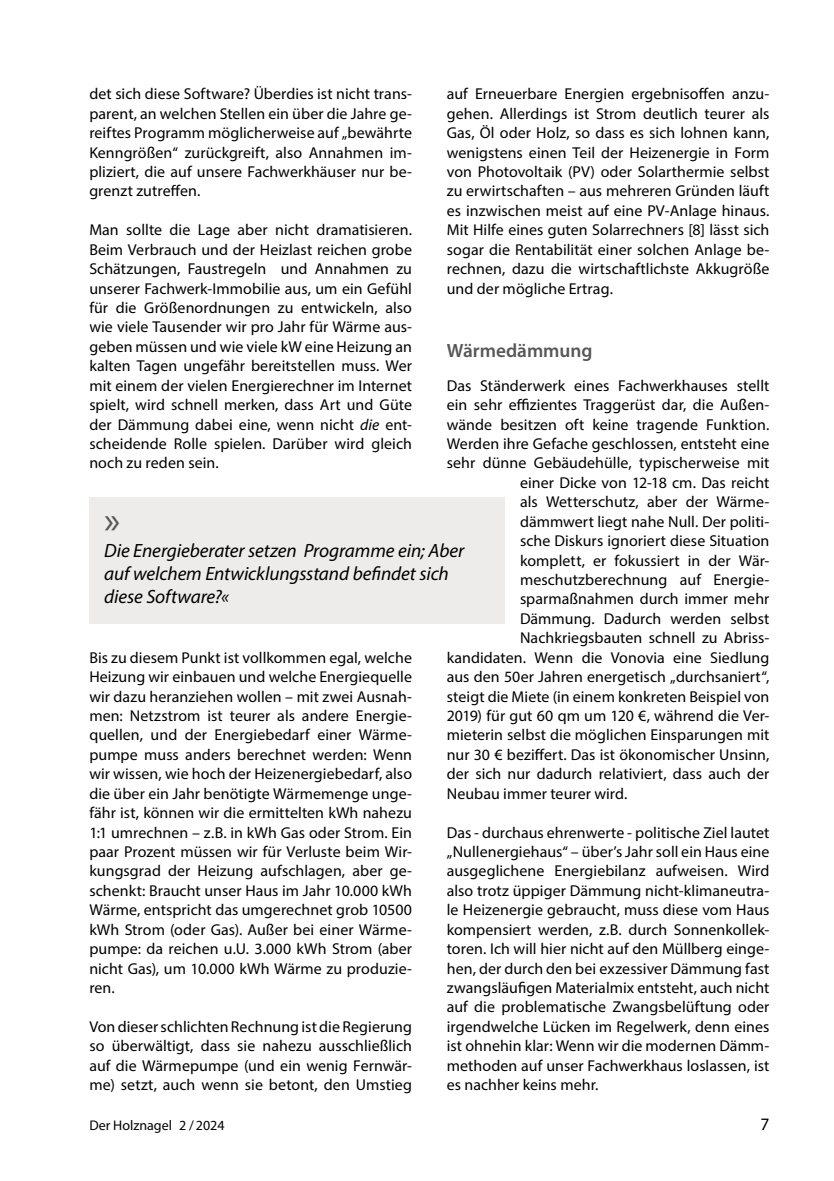
<style>
.page{position:relative;width:834px;height:1181px;background:#fff}
.page>*{position:absolute;margin:0;border:0;box-sizing:border-box;transform-origin:0 0}
.t1{font:38.5px "Myriad Pro";color:#575756}
.t2{font:italic 19.25px/23.1px "Myriad Pro";letter-spacing:-.005em;color:#000}
.t3{font:600 19.25px "Myriad Pro";letter-spacing:-.005em;color:#575756}
.t4{font:17.5px "Myriad Pro";color:#000}
.t5{font:15.75px/19.4px "Myriad Pro";letter-spacing:.005em;color:#000;text-align:justify}
.t6{font:14px "Myriad Pro";color:#000}
.s1{font-style:italic}
</style>
<div class="page">
<div style="left:89px;top:497px;width:416px;height:127px;background:#edeceb"></div>
<p class="t5" style="left:89px;top:84px;width:324px">det sich diese Software? Überdies ist nicht trans&shy;parent, an welchen Stellen ein über die Jahre ge&shy;reiftes Programm möglicherweise auf „bewährte Kenngrößen“ zurückgreift, also Annahmen im&shy;pliziert, die auf unsere Fachwerkhäuser nur be&shy;grenzt zutreffen.</p>
<p class="t5" style="left:89px;top:220px;width:324px">Man sollte die Lage aber nicht dramatisieren.<br>Beim Verbrauch und der Heizlast reichen grobe Schätzungen, Faustregeln und Annahmen zu unserer Fachwerk-Immobilie aus, um ein Gefühl für die Größenordnungen zu entwickeln, also wie viele Tausender wir pro Jahr für Wärme aus&shy;geben müssen und wie viele kW eine Heizung an kalten Tagen ungefähr bereitstellen muss. Wer mit einem der vielen Energierechner im Internet spielt, wird schnell merken, dass Art und Güte der Dämmung dabei eine, wenn nicht <span class="s1">die</span> ent&shy;scheidende Rolle spielen. Darüber wird gleich noch zu reden sein.</p>
<p class="t5" style="left:446px;top:84px;width:324px">auf Erneuerbare Energien ergebnisoffen anzu&shy;gehen. Allerdings ist Strom deutlich teurer als Gas, Öl oder Holz, so dass es sich lohnen kann, wenigstens einen Teil der Heizenergie in Form von Photovoltaik (PV) oder Solarthermie selbst zu erwirtschaften – aus mehreren Gründen läuft es inzwischen meist auf eine PV-Anlage hinaus.<br>Mit Hilfe eines guten Solarrechners [8] lässt sich sogar die Rentabilität einer solchen Anlage be&shy;rechnen, dazu die wirtschaftlichste Akkugröße und der mögliche Ertrag.</p>
<p class="t3" style="left:446px;top:338px;width:147px">Wärmedämmung</p>
<p class="t5" style="left:446px;top:375px;width:324px">Das Ständerwerk eines Fachwerkhauses stellt</p>
<p class="t5" style="left:446px;top:395px;width:324px">ein sehr effizientes Traggerüst dar, die Außen-</p>
<p class="t5" style="left:446px;top:414px;width:324px">wände besitzen oft keine tragende Funktion.</p>
<p class="t5" style="left:446px;top:434px;width:324px">Werden ihre Gefache geschlossen, entsteht eine</p>
<p class="t5" style="left:446px;top:453px;width:324px">sehr dünne Gebäudehülle, typischerweise mit</p>
<p class="t5" style="left:520px;top:472px;width:251px">einer Dicke von 12-18 cm. Das reicht</p>
<p class="t5" style="left:520px;top:492px;width:251px">als Wetterschutz, aber der Wärme-</p>
<p class="t5" style="left:520px;top:511px;width:251px">dämmwert liegt nahe Null. Der politi-</p>
<p class="t5" style="left:520px;top:531px;width:251px">sche Diskurs ignoriert diese Situation</p>
<p class="t5" style="left:520px;top:550px;width:251px">komplett, er fokussiert in der Wär-</p>
<p class="t5" style="left:520px;top:570px;width:251px">meschutzberechnung auf Energie-</p>
<p class="t5" style="left:520px;top:589px;width:251px">sparmaßnahmen durch immer mehr</p>
<p class="t5" style="left:520px;top:608px;width:251px">Dämmung. Dadurch werden selbst</p>
<p class="t5" style="left:520px;top:628px;width:251px">Nachkriegsbauten schnell zu Abriss-</p>
<p class="t5" style="left:446px;top:647px;width:324px">kandidaten. Wenn die Vonovia eine Siedlung</p>
<p class="t5" style="left:446px;top:667px;width:324px">aus den 50er Jahren energetisch „durchsaniert“,</p>
<p class="t5" style="left:446px;top:686px;width:324px">steigt die Miete (in einem konkreten Beispiel von</p>
<p class="t5" style="left:446px;top:706px;width:324px">2019) für gut 60 qm um 120 €, während die Ver-</p>
<p class="t5" style="left:446px;top:725px;width:324px">mieterin selbst die möglichen Einsparungen mit</p>
<p class="t5" style="left:446px;top:744px;width:324px">nur 30 € beziffert. Das ist ökonomischer Unsinn,</p>
<p class="t5" style="left:446px;top:764px;width:324px">der sich nur dadurch relativiert, dass auch der</p>
<p class="t5" style="left:446px;top:783px;width:182px">Neubau immer teurer wird.</p>
<p class="t5" style="left:446px;top:822px;width:324px">Das - durchaus ehrenwerte - politische Ziel lautet „Nullenergiehaus“ – über’s Jahr soll ein Haus eine ausgeglichene Energiebilanz aufweisen. Wird also trotz üppiger Dämmung nicht-klimaneutra&shy;le Heizenergie gebraucht, muss diese vom Haus kompensiert werden, z.B. durch Sonnenkollek&shy;toren. Ich will hier nicht auf den Müllberg einge&shy;hen, der durch den bei exzessiver Dämmung fast zwangsläufigen Materialmix entsteht, auch nicht auf die problematische Zwangsbelüftung oder irgendwelche Lücken im Regelwerk, denn eines ist ohnehin klar: Wenn wir die modernen Dämm&shy;methoden auf unser Fachwerkhaus loslassen, ist es nachher keins mehr.</p>
<h1 class="t1" style="left:104px;top:497px;width:18px">»</h1>
<p class="t2" style="left:104px;top:538px;width:361px">Die Energieberater setzen Programme ein; Aber auf welchem Entwicklungsstand befindet sich diese Software?«</p>
<p class="t5" style="left:89px;top:647px;width:324px">Bis zu diesem Punkt ist vollkommen egal, welche Heizung wir einbauen und welche Energiequelle wir dazu heranziehen wollen – mit zwei Ausnah&shy;men: Netzstrom ist teurer als andere Energie&shy;quellen, und der Energiebedarf einer Wärme&shy;pumpe muss anders berechnet werden: Wenn wir wissen, wie hoch der Heizenergiebedarf, also die über ein Jahr benötigte Wärmemenge unge&shy;fähr ist, können wir die ermittelten kWh nahezu 1:1 umrechnen – z.B. in kWh Gas oder Strom. Ein paar Prozent müssen wir für Verluste beim Wir&shy;kungsgrad der Heizung aufschlagen, aber ge&shy;schenkt: Braucht unser Haus im Jahr 10.000 kWh Wärme, entspricht das umgerechnet grob 10500 kWh Strom (oder Gas). Außer bei einer Wärme&shy;pumpe: da reichen u.U. 3.000 kWh Strom (aber nicht Gas), um 10.000 kWh Wärme zu produzie&shy;ren.</p>
<p class="t5" style="left:89px;top:1016px;width:324px">Von dieser schlichten Rechnung ist die Regierung so überwältigt, dass sie nahezu ausschließlich auf die Wärmepumpe (und ein wenig Fernwär&shy;me) setzt, auch wenn sie betont, den Umstieg</p>
<p class="t6" style="left:89px;top:1116px;width:137px">Der Holznagel 2 /2024</p>
<p class="t4" style="left:760px;top:1113px;width:10px">7</p>
</div>
